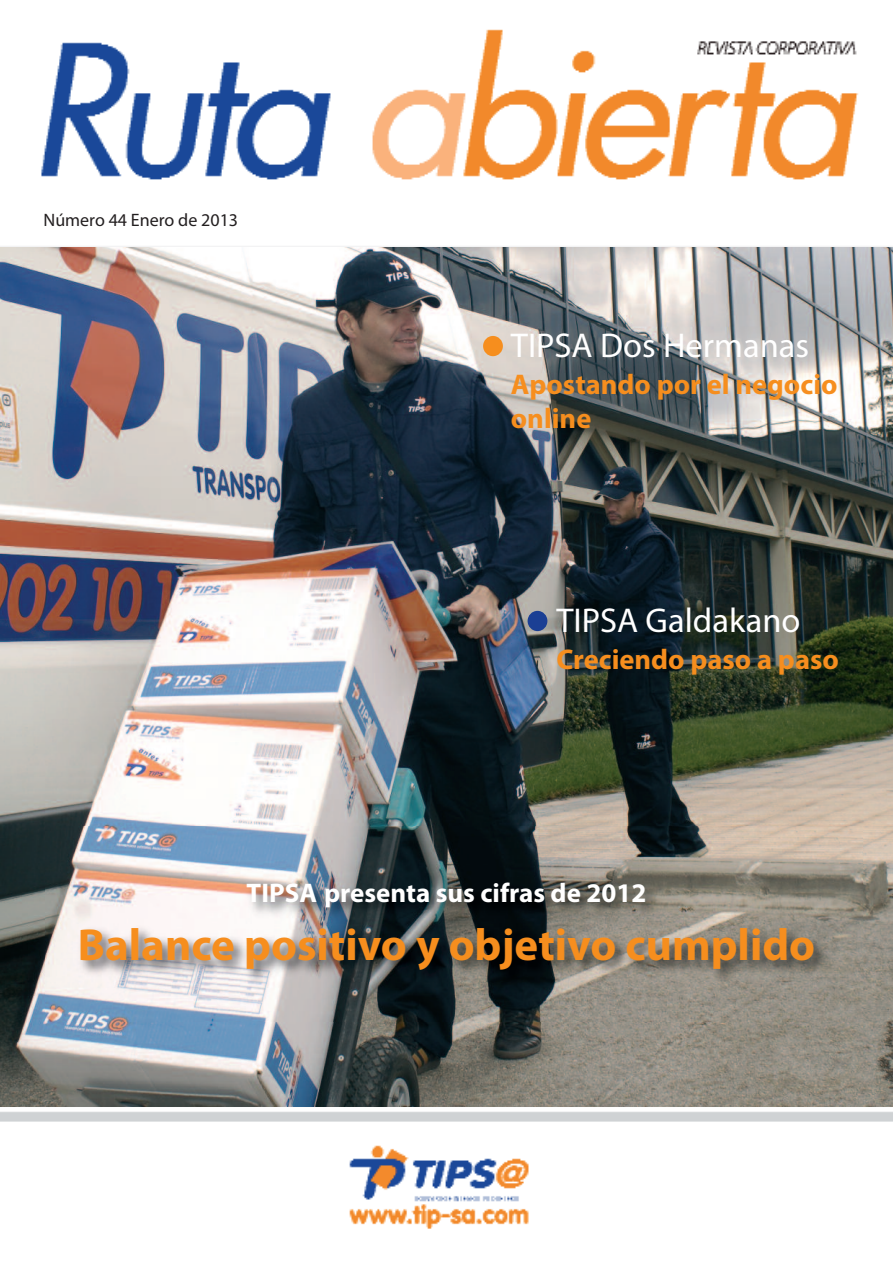
<style>
.page{position:relative;width:893px;height:1263px;background:#fff}
.page>*{position:absolute;margin:0;border:0;box-sizing:border-box;transform-origin:0 0}
.t1{font:700 45px "Myriad Pro";color:#f68e1e}
.t2{font:34.5px "Myriad Pro";color:#fff}
.t3{font:700 28.5px/34.2px "Myriad Pro";color:#f68e1e}
.t4{font:700 27px "Myriad Pro";color:#fff}
.t5{font:18px "Myriad Pro";color:#231f20}
</style>
<div class="page">
<img style="left:0;top:29px;width:893px;height:1200px">
<img style="left:0;top:247px;width:893px;height:859px">
<img style="left:45px;top:826px;width:818px;height:195px">
<div style="left:528px;top:611px;width:19px;height:20px;background:#1b3f94;border-radius:50%"></div>
<div style="left:483px;top:336px;width:20px;height:20px;background:#f68e1e;border-radius:50%"></div>
<p class="t5" style="left:44px;top:213px;width:196px">Número 44 Enero de 2013</p>
<p class="t2" style="left:511px;top:332px;width:300px">TIPSA Dos Hermanas</p>
<p class="t3" style="left:511px;top:369px;width:328px">Apostando por el negocio online</p>
<p class="t2" style="left:556px;top:607px;width:246px">TIPSA Galdakano</p>
<p class="t3" style="left:556px;top:644px;width:284px">Creciendo paso a paso</p>
<p class="t4" style="left:247px;top:882px;width:401px">TIPSA presenta sus cifras de 2012</p>
<h1 class="t1" style="left:78px;top:928px;width:739px">Balance positivo y objetivo cumplido</h1>
</div>
